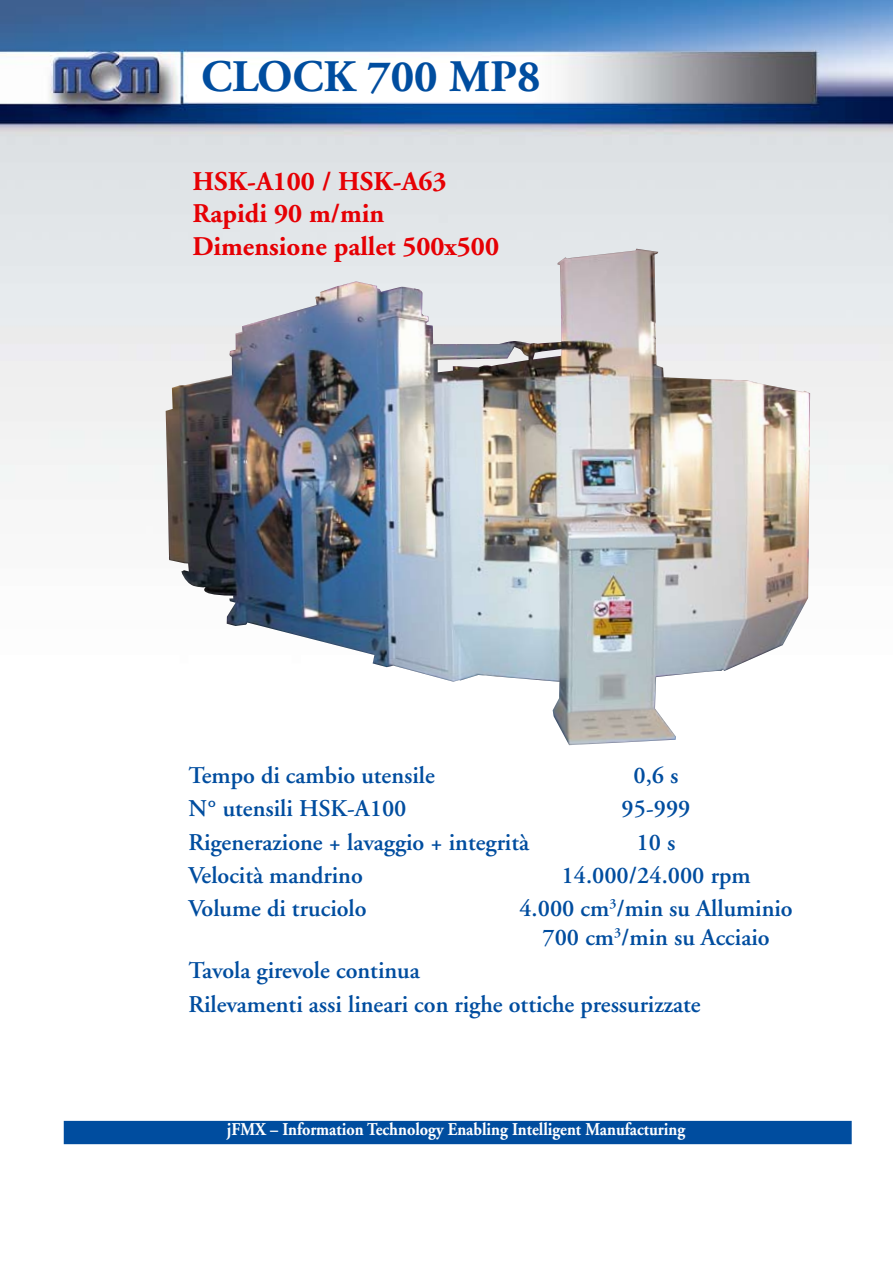
<style>
.page{position:relative;width:893px;height:1263px;background:#fff}
.page>*{position:absolute;margin:0;border:0;box-sizing:border-box;transform-origin:0 0}
.t1{font:700 45px "Adobe Garamond";color:#004d9f}
.t2{font:700 27px/32.4px "Adobe Garamond";color:#e60004}
.t3{font:600 24px/28.8px "Adobe Garamond";color:#004d9f;text-align:center}
.t4{font:700 18px "Adobe Garamond";color:#fff;scale:.9 1}
</style>
<div class="page">
<img style="left:0;top:0;width:893px;height:1145px">
<div style="left:64px;top:1121px;width:788px;height:23px;background:#004d9f"></div>
<img style="left:166px;top:249px;width:644px;height:496px">
<h1 class="t1" style="left:201px;top:52px;width:341px">CLOCK 700 MP8</h1>
<p class="t2" style="left:192px;top:166px;width:308px">HSK-A100 / HSK-A63<br>Rapidi 90 m/min<br>Dimensione pallet 500x500</p>
<p class="t3" style="left:188px;top:761px;width:248px">Tempo di cambio utensile</p>
<p class="t3" style="left:634px;top:761px;width:47px">0,6 s</p>
<p class="t3" style="left:188px;top:795px;width:220px">N° utensili HSK-A100</p>
<p class="t3" style="left:622px;top:795px;width:70px">95-999</p>
<p class="t3" style="left:188px;top:828px;width:342px">Rigenerazione + lavaggio + integrità</p>
<p class="t3" style="left:637px;top:828px;width:40px">10 s</p>
<p class="t3" style="left:188px;top:861px;width:176px">Velocità mandrino</p>
<p class="t3" style="left:562px;top:861px;width:191px">14.000/24.000 rpm</p>
<p class="t3" style="left:188px;top:895px;width:180px">Volume di truciolo</p>
<p class="t3" style="left:519px;top:895px;width:275px">4.000 cm<sup>3</sup>/min su Alluminio<br>700 cm<sup>3</sup>/min su Acciaio</p>
<p class="t3" style="left:188px;top:954px;width:514px;line-height:33.3px;text-align:left">Tavola girevole continua<br>Rilevamenti assi lineari con righe ottiche pressurizzate</p>
<p class="t4" style="left:227px;top:1120px;width:511px">jFMX – Information Technology Enabling Intelligent Manufacturing</p>
</div>
